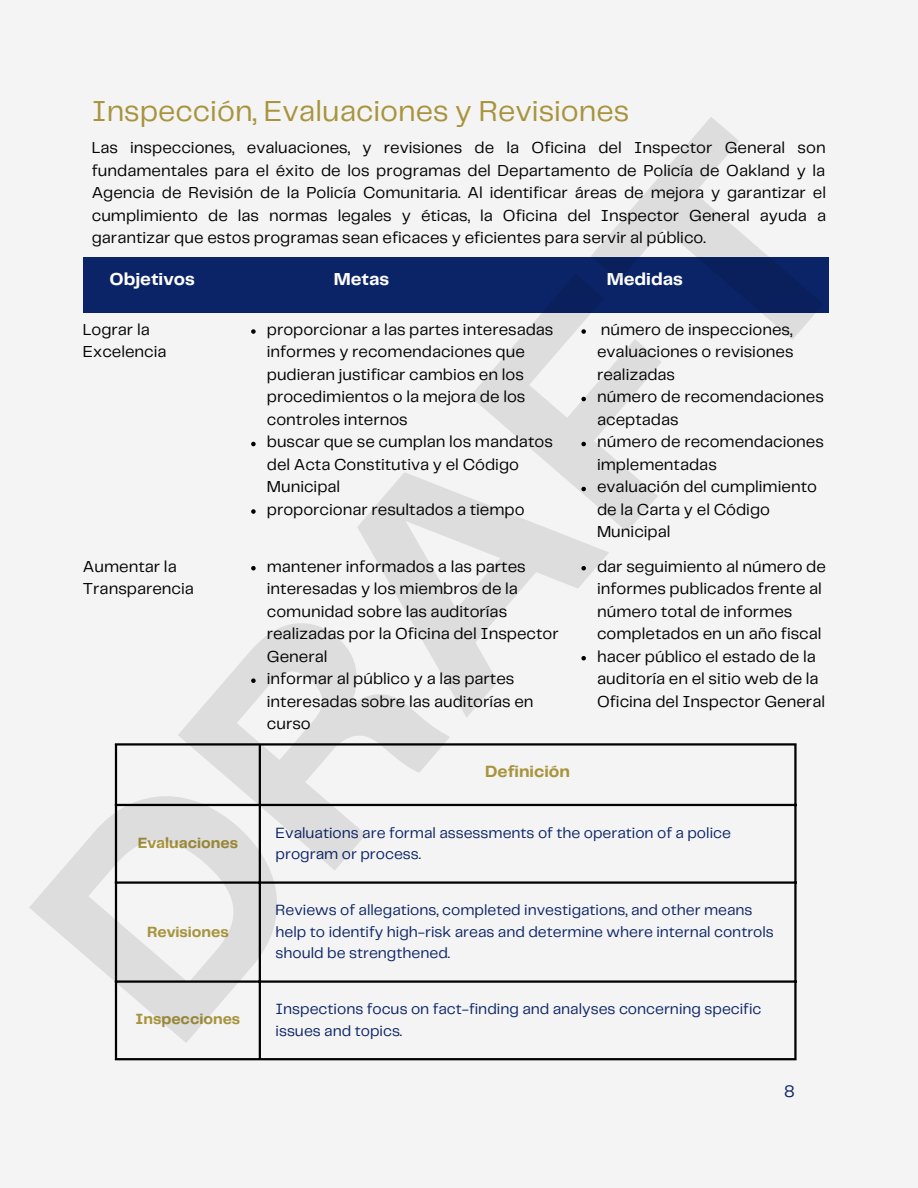
<style>
.page{position:relative;width:918px;height:1188px;background:#f4f4f4}
.page>*{position:absolute;margin:0;border:0;box-sizing:border-box;transform-origin:0 0}
.t1{font:700 312px "Telegraf";color:#000}
.t2{font:30px "Telegraf";color:#a8943d}
.t3{font:700 18px "Telegraf";color:#fff}
.t4{font:17.25px "Telegraf";color:#0b2467}
.t5{font:700 16.95px "Telegraf";color:#a8943d}
.t6{font:16.5px/22.5px "Telegraf";color:#000}
.t7{font:15.45px/21.3px "Telegraf";color:#0b2467}
.t8{font:700 15.45px "Telegraf";color:#a8943d}
</style>
<div class="page">
<div style="left:83px;top:257px;width:746px;height:56px;background:#0b2467"></div>
<svg style="left:251px;top:329px;width:5px;height:5px"></svg>
<svg style="left:251px;top:442px;width:5px;height:4px"></svg>
<svg style="left:251px;top:509px;width:5px;height:5px"></svg>
<svg style="left:581px;top:329px;width:5px;height:5px"></svg>
<svg style="left:581px;top:397px;width:5px;height:4px"></svg>
<svg style="left:581px;top:442px;width:5px;height:4px"></svg>
<svg style="left:581px;top:487px;width:5px;height:4px"></svg>
<svg style="left:581px;top:566px;width:5px;height:4px"></svg>
<svg style="left:581px;top:656px;width:5px;height:4px"></svg>
<svg style="left:251px;top:566px;width:5px;height:4px"></svg>
<svg style="left:251px;top:678px;width:5px;height:5px"></svg>
<hr style="left:115px;top:746px;width:2px;height:312px;background:#000">
<hr style="left:259px;top:746px;width:2px;height:312px;background:#000">
<hr style="left:794px;top:746px;width:3px;height:312px;background:#000">
<hr style="left:115px;top:743px;width:682px;height:3px;background:#000">
<hr style="left:115px;top:804px;width:682px;height:2px;background:#000">
<hr style="left:115px;top:881px;width:682px;height:3px;background:#000">
<hr style="left:115px;top:980px;width:682px;height:3px;background:#000">
<hr style="left:115px;top:1058px;width:682px;height:2px;background:#000">
<p class="t2" style="left:92px;top:99px;width:539px">Inspección, Evaluaciones y Revisiones</p>
<h1 class="t1" style="left:-6px;top:900px;width:1074px;rotate:-49deg">DRAFT</h1>
<p class="t6" style="left:92px;top:137px;width:736px;text-align:justify">Las inspecciones, evaluaciones, y revisiones de la Oficina del Inspector General son fundamentales para el éxito de los programas del Departamento de Policía de Oakland y la Agencia de Revisión de la Policía Comunitaria. Al identificar áreas de mejora y garantizar el cumplimiento de las normas legales y éticas, la Oficina del Inspector General ayuda a garantizar que estos programas sean eficaces y eficientes para servir al público.</p>
<p class="t3" style="left:110px;top:271px;width:87px">Objetivos</p>
<p class="t3" style="left:334px;top:271px;width:57px">Metas</p>
<p class="t3" style="left:607px;top:271px;width:78px">Medidas</p>
<p class="t6" style="left:83px;top:319px;width:68px">Lograr la</p>
<p class="t6" style="left:83px;top:342px;width:85px">Excelencia</p>
<p class="t6" style="left:267px;top:319px;width:288px">proporcionar a las partes interesadas informes y recomendaciones que pudieran justificar cambios en los procedimientos o la mejora de los controles internos</p>
<p class="t6" style="left:267px;top:432px;width:288px">buscar que se cumplan los mandatos del Acta Constitutiva y el Código<br>Municipal</p>
<p class="t6" style="left:267px;top:499px;width:259px">proporcionar resultados a tiempo</p>
<p class="t6" style="left:597px;top:319px;width:198px;text-align:justify">número de inspecciones, evaluaciones o revisiones realizadas</p>
<p class="t6" style="left:597px;top:387px;width:228px">número de recomendaciones aceptadas</p>
<p class="t6" style="left:597px;top:432px;width:228px">número de recomendaciones implementadas</p>
<p class="t6" style="left:597px;top:477px;width:221px">evaluación del cumplimiento de la Carta y el Código<br>Municipal</p>
<p class="t6" style="left:597px;top:556px;width:230px">dar seguimiento al número de informes publicados frente al número total de informes completados en un año fiscal</p>
<p class="t6" style="left:597px;top:646px;width:229px">hacer público el estado de la auditoría en el sitio web de la<br>Oficina del Inspector General</p>
<p class="t6" style="left:83px;top:556px;width:112px">Aumentar la<br>Transparencia</p>
<p class="t6" style="left:267px;top:556px;width:293px">mantener informados a las partes interesadas y los miembros de la comunidad sobre las auditorías realizadas por la Oficina del Inspector<br>General</p>
<p class="t6" style="left:267px;top:668px;width:268px">informar al público y a las partes interesadas sobre las auditorías en curso</p>
<p class="t5" style="left:485px;top:764px;width:86px">Definición</p>
<p class="t8" style="left:138px;top:836px;width:102px">Evaluaciones</p>
<p class="t7" style="left:276px;top:823px;width:457px">Evaluations are formal assessments of the operation of a police program or process.</p>
<p class="t7" style="left:276px;top:900px;width:500px">Reviews of allegations, completed investigations, and other means help to identify high-risk areas and determine where internal controls should be strengthened.</p>
<p class="t8" style="left:147px;top:925px;width:83px">Revisiones</p>
<p class="t7" style="left:276px;top:999px;width:487px">Inspections focus on fact-finding and analyses concerning specific</p>
<p class="t8" style="left:136px;top:1013px;width:106px">Inspecciones</p>
<p class="t7" style="left:276px;top:1021px;width:128px">issues and topics.</p>
<p class="t4" style="left:784px;top:1084px;width:12px">8</p>
</div>
